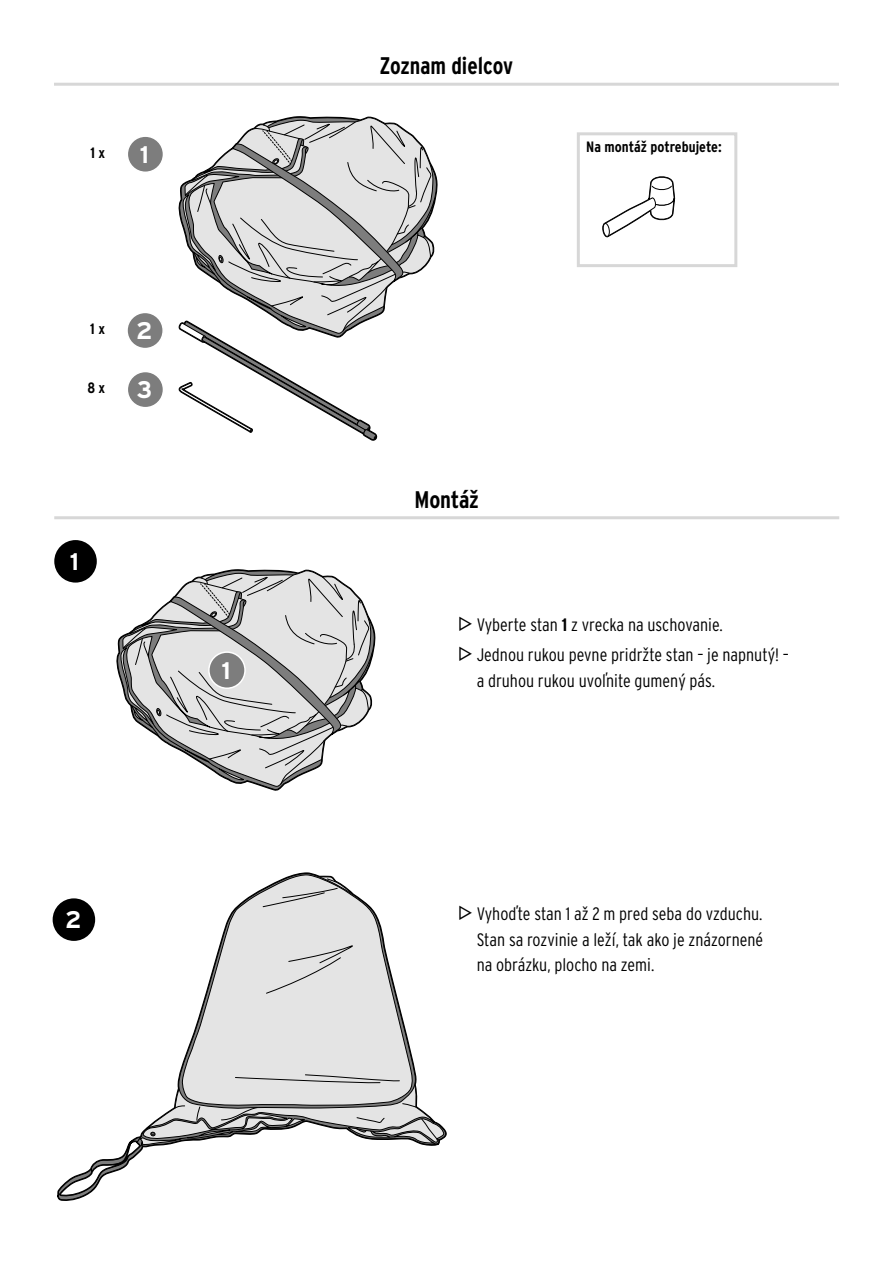
<style>
.page{position:relative;width:893px;height:1263px;background:#fff}
.page>*{position:absolute;margin:0;border:0;box-sizing:border-box;transform-origin:0 0}
.ID_M01_AUFBAU_HEADLINE{font:700 condensed 24px "Interstate OT";letter-spacing:-.01em;color:#000;scale:.95 1}
.ID_M01_AUFBAU_HEADLINE-2{font:700 condensed 24px "Interstate OT";letter-spacing:-.01em;color:#000}
.ID_M01_KREIS_GRAU{font:700 24px "Interstate OT";color:#fff}
.ID_M01_KREIS_SCHWARZ{font:700 24px "Interstate OT";color:#fff}
.t1{font:300 condensed 18px/25.5px "Interstate OT";color:#000}
.ID_M01_SUBLINE{font:700 condensed 15px "Interstate OT";color:#000}
.ID_M01_TEILELISTE_BAUTEILE{font:700 condensed 15px "Interstate OT";color:#000}
.s1{font-family:"Cgq Logos";font-weight:400;font-stretch:normal}
.s2{font-weight:700}
</style>
<div class="page">
<div style="left:127px;top:136px;width:36px;height:36px;background:#7d7d7d;border-radius:50%"></div>
<div style="left:127px;top:135px;width:37px;height:38px;border:2px solid #fff;border-radius:50%"></div>
<div style="left:127px;top:312px;width:36px;height:37px;background:#7d7d7d;border-radius:50%"></div>
<div style="left:126px;top:312px;width:38px;height:37px;border:2px solid #fff;border-radius:50%"></div>
<div style="left:127px;top:371px;width:36px;height:37px;background:#7d7d7d;border-radius:50%"></div>
<div style="left:127px;top:371px;width:37px;height:37px;border:2px solid #fff;border-radius:50%"></div>
<svg style="left:271px;top:116px;width:111px;height:5px"></svg>
<svg style="left:179px;top:123px;width:256px;height:318px"></svg>
<hr style="left:54px;top:83px;width:785px;height:3px;background:#d7d7d7">
<svg style="left:602px;top:176px;width:73px;height:61px"></svg>
<div style="left:577px;top:132px;width:160px;height:135px;border:3px solid #d7d7d7"></div>
<svg style="left:209px;top:569px;width:110px;height:218px"></svg>
<svg style="left:202px;top:574px;width:131px;height:210px"></svg>
<svg style="left:119px;top:576px;width:254px;height:205px"></svg>
<svg style="left:178px;top:878px;width:238px;height:202px"></svg>
<svg style="left:58px;top:1080px;width:389px;height:121px"></svg>
<hr style="left:54px;top:516px;width:785px;height:3px;background:#d7d7d7">
<div style="left:54px;top:540px;width:43px;height:43px;background:#000;border-radius:50%"></div>
<div style="left:53px;top:898px;width:42px;height:43px;background:#000;border-radius:50%"></div>
<div style="left:209px;top:652px;width:36px;height:36px;background:#7d7d7d;border-radius:50%"></div>
<div style="left:208px;top:651px;width:38px;height:38px;border:2px solid #fff;border-radius:50%"></div>
<p class="ID_M01_TEILELISTE_BAUTEILE" style="left:90px;top:144px;width:16px">1 x</p>
<p class="ID_M01_KREIS_GRAU" style="left:140px;top:140px;width:11px">1</p>
<p class="ID_M01_TEILELISTE_BAUTEILE" style="left:90px;top:320px;width:16px">1 x</p>
<p class="ID_M01_KREIS_GRAU" style="left:136px;top:316px;width:18px">2</p>
<p class="ID_M01_TEILELISTE_BAUTEILE" style="left:87px;top:379px;width:19px">8 x</p>
<p class="ID_M01_KREIS_GRAU" style="left:137px;top:375px;width:17px">3</p>
<p class="ID_M01_KREIS_SCHWARZ" style="left:70px;top:547px;width:11px">1</p>
<p class="ID_M01_KREIS_GRAU" style="left:222px;top:656px;width:11px">1</p>
<p class="ID_M01_KREIS_SCHWARZ" style="left:65px;top:905px;width:18px">2</p>
<p class="ID_M01_AUFBAU_HEADLINE" style="left:380px;top:51px;width:142px">Zoznam dielcov</p>
<p class="ID_M01_SUBLINE" style="left:586px;top:138px;width:137px">Na montáž potrebujete:</p>
<p class="ID_M01_AUFBAU_HEADLINE-2" style="left:414px;top:485px;width:66px">Montáž</p>
<p class="t1" style="left:460px;top:612px;width:265px"><span class="s1">M</span> Vyberte stan <span class="s2">1</span> z vrecka na uschovanie.</p>
<p class="t1" style="left:477px;top:642px;width:314px;text-indent:-17px"><span class="s1">M</span> Jednou rukou pevne pridržte stan – je napnutý! – a druhou rukou uvoľnite gumený pás.</p>
<p class="t1" style="left:477px;top:901px;width:288px;text-align:justify;text-indent:-17px"><span class="s1">M</span> Vyhoďte stan 1 až 2 m pred seba do vzduchu.<br>Stan sa rozvinie a leží, tak ako je znázornené na obrázku, plocho na zemi.</p>
</div>
